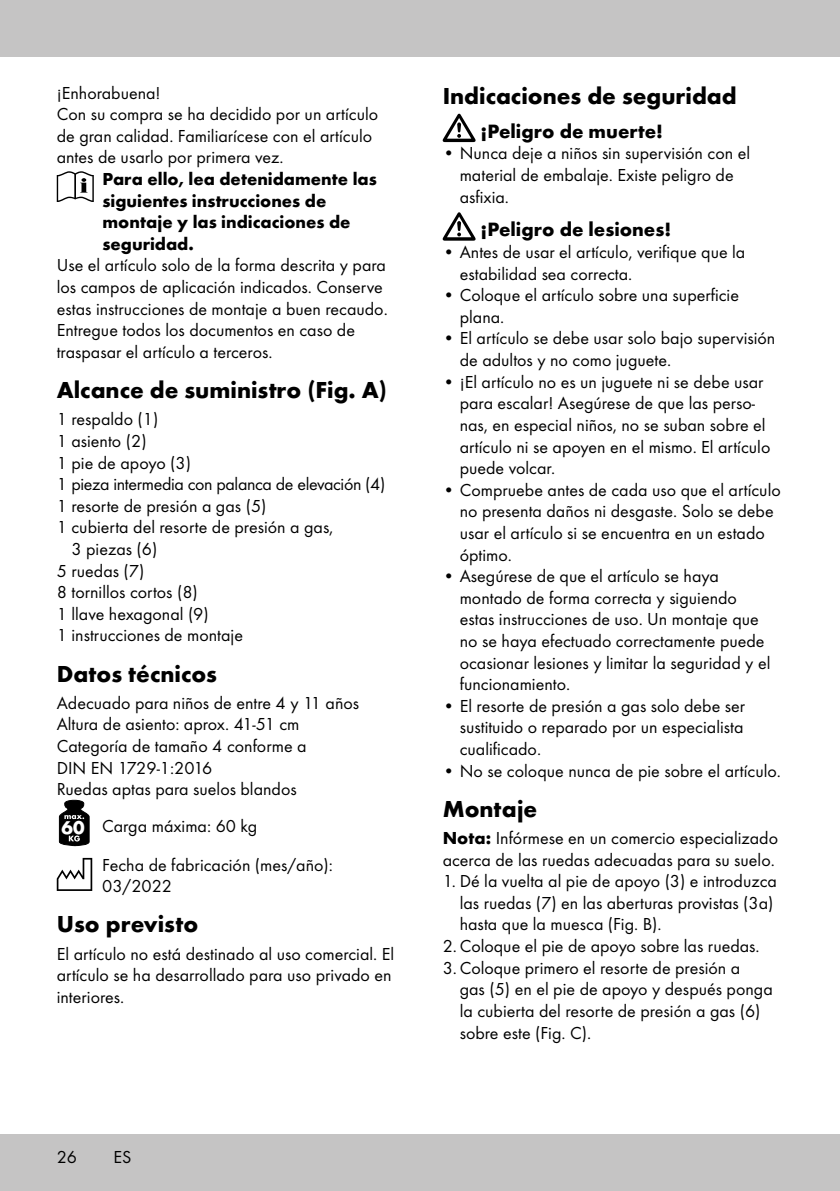
<style>
.page{position:relative;width:840px;height:1191px;background:#fff}
.page>*{position:absolute;margin:0;border:0;box-sizing:border-box;transform-origin:0 0}
.t1{font:700 24px "Futura TOT";color:#000}
.t2{font:700 20px "Futura TOT";color:#000}
.t3{font:18px/21.6px "Futura TOT Boo";color:#000}
.t4{font:700 18px/21.6px "Futura TOT";color:#000}
.t5{font:18px "Futura TOT Boo";letter-spacing:-.02em;color:#000}
.s1{font-family:"Futura TOT";font-weight:700;font-size:19.2px;color:#fff}
.s2{font-family:"Futura TOT";font-weight:700}
</style>
<div class="page">
<div style="left:0;top:1134px;width:839px;height:57px;background:#c5c4c4"></div>
<div style="left:0;top:0;width:839px;height:57px;background:#c5c4c4"></div>
<svg style="left:57px;top:171px;width:37px;height:31px"></svg>
<svg style="left:59px;top:799px;width:30px;height:47px"></svg>
<svg style="left:57px;top:858px;width:35px;height:33px"></svg>
<svg style="left:442px;top:114px;width:33px;height:28px"></svg>
<svg style="left:442px;top:212px;width:33px;height:29px"></svg>
<p class="t3" style="left:57px;top:82px;width:323px">¡Enhorabuena!<br>Con su compra se ha decidido por un artículo de gran calidad. Familiarícese con el artículo antes de usarlo por primera vez.</p>
<p class="t4" style="left:102px;top:168px;width:276px">Para ello, lea detenidamente las siguientes instrucciones de montaje y las indicaciones de seguridad.</p>
<p class="t3" style="left:57px;top:254px;width:332px">Use el artículo solo de la forma descrita y para los campos de aplicación indicados. Conserve estas instrucciones de montaje a buen recaudo.<br>Entregue todos los documentos en caso de traspasar el artículo a terceros.</p>
<h1 class="t1" style="left:57px;top:375px;width:331px">Alcance de suministro (Fig. A)</h1>
<p class="t3" style="left:57px;top:408px;width:103px">1 respaldo (1)</p>
<p class="t3" style="left:57px;top:430px;width:91px">1 asiento (2)</p>
<p class="t3" style="left:57px;top:451px;width:136px">1 pie de apoyo (3)</p>
<p class="t5" style="left:57px;top:473px;width:330px">1 pieza intermedia con palanca de elevación (4)</p>
<p class="t3" style="left:57px;top:495px;width:211px">1 resorte de presión a gas (5)</p>
<p class="t3" style="left:57px;top:516px;width:278px">1 cubierta del resorte de presión a gas,</p>
<p class="t3" style="left:71px;top:538px;width:87px">3 piezas (6)</p>
<p class="t3" style="left:57px;top:559px;width:89px">5 ruedas (7)</p>
<p class="t3" style="left:57px;top:581px;width:143px">8 tornillos cortos (8)</p>
<p class="t3" style="left:57px;top:603px;width:153px">1 llave hexagonal (9)</p>
<p class="t3" style="left:57px;top:624px;width:188px">1 instrucciones de montaje</p>
<h1 class="t1" style="left:57px;top:658px;width:162px">Datos técnicos</h1>
<p class="t3" style="left:57px;top:692px;width:304px">Adecuado para niños de entre 4 y 11 años<br>Altura de asiento: aprox. 41-51 cm<br>Categoría de tamaño 4 conforme a<br>DIN EN 1729-1:2016<br>Ruedas aptas para suelos blandos</p>
<p class="t3" style="left:102px;top:806px;width:232px;line-height:38.6px;text-indent:-40px"><span class="s1">60</span> Carga máxima: 60 kg<br>Fecha de fabricación (mes/año):</p>
<p class="t3" style="left:102px;top:875px;width:71px">03/2022</p>
<h1 class="t1" style="left:57px;top:909px;width:143px">Uso previsto</h1>
<p class="t3" style="left:57px;top:942px;width:339px">El artículo no está destinado al uso comercial. El artículo se ha desarrollado para uso privado en interiores.</p>
<p class="t3" style="left:57px;top:1146px;width:22px">26</p>
<p class="t3" style="left:113px;top:1146px;width:19px">ES</p>
<h1 class="t1" style="left:442px;top:81px;width:295px">Indicaciones de seguridad</h1>
<p class="t2" style="left:480px;top:119px;width:184px">¡Peligro de muerte!</p>
<p class="t3" style="left:459px;top:142px;width:292px;text-indent:-17px">• Nunca deje a niños sin supervisión con el material de embalaje. Existe peligro de asfixia.</p>
<p class="t2" style="left:480px;top:217px;width:192px">¡Peligro de lesiones!</p>
<p class="t3" style="left:459px;top:241px;width:287px;text-indent:-17px">• Antes de usar el artículo, verifique que la estabilidad sea correcta.</p>
<p class="t3" style="left:459px;top:284px;width:281px;text-indent:-17px">• Coloque el artículo sobre una superficie plana.</p>
<p class="t3" style="left:459px;top:327px;width:317px;text-indent:-17px">• El artículo se debe usar solo bajo supervisión de adultos y no como juguete.</p>
<p class="t3" style="left:459px;top:371px;width:312px;text-indent:-17px">• ¡El artículo no es un juguete ni se debe usar para escalar! Asegúrese de que las perso&shy;nas, en especial niños, no se suban sobre el artículo ni se apoyen en el mismo. El artículo puede volcar.</p>
<p class="t3" style="left:459px;top:479px;width:322px;text-indent:-17px">• Compruebe antes de cada uso que el artículo no presenta daños ni desgaste. Solo se debe usar el artículo si se encuentra en un estado óptimo.</p>
<p class="t3" style="left:459px;top:565px;width:312px;text-indent:-17px">• Asegúrese de que el artículo se haya montado de forma correcta y siguiendo estas instrucciones de uso. Un montaje que no se haya efectuado correctamente puede ocasionar lesiones y limitar la seguridad y el funcionamiento.</p>
<p class="t3" style="left:459px;top:695px;width:287px;text-align:justify;text-indent:-17px">• El resorte de presión a gas solo debe ser sustituido o reparado por un especialista cualificado.</p>
<p class="t3" style="left:442px;top:759px;width:339px">• No se coloque nunca de pie sobre el artículo.</p>
<h1 class="t1" style="left:442px;top:794px;width:96px">Montaje</h1>
<p class="t3" style="left:442px;top:827px;width:336px"><span class="s2">Nota:</span> Infórmese en un comercio especializado acerca de las ruedas adecuadas para su suelo.</p>
<p class="t3" style="left:442px;top:870px;width:335px">1. Dé la vuelta al pie de apoyo (3) e introduzca</p>
<p class="t3" style="left:459px;top:892px;width:315px">las ruedas (7) en las aberturas provistas (3a)</p>
<p class="t3" style="left:459px;top:913px;width:203px">hasta que la muesca (Fig. B).</p>
<p class="t3" style="left:442px;top:935px;width:318px">2.Coloque el pie de apoyo sobre las ruedas.</p>
<p class="t3" style="left:442px;top:956px;width:299px">3.Coloque primero el resorte de presión a</p>
<p class="t3" style="left:459px;top:978px;width:314px">gas (5) en el pie de apoyo y después ponga</p>
<p class="t3" style="left:459px;top:1000px;width:302px">la cubierta del resorte de presión a gas (6)</p>
<p class="t3" style="left:459px;top:1021px;width:133px">sobre este (Fig. C).</p>
</div>
